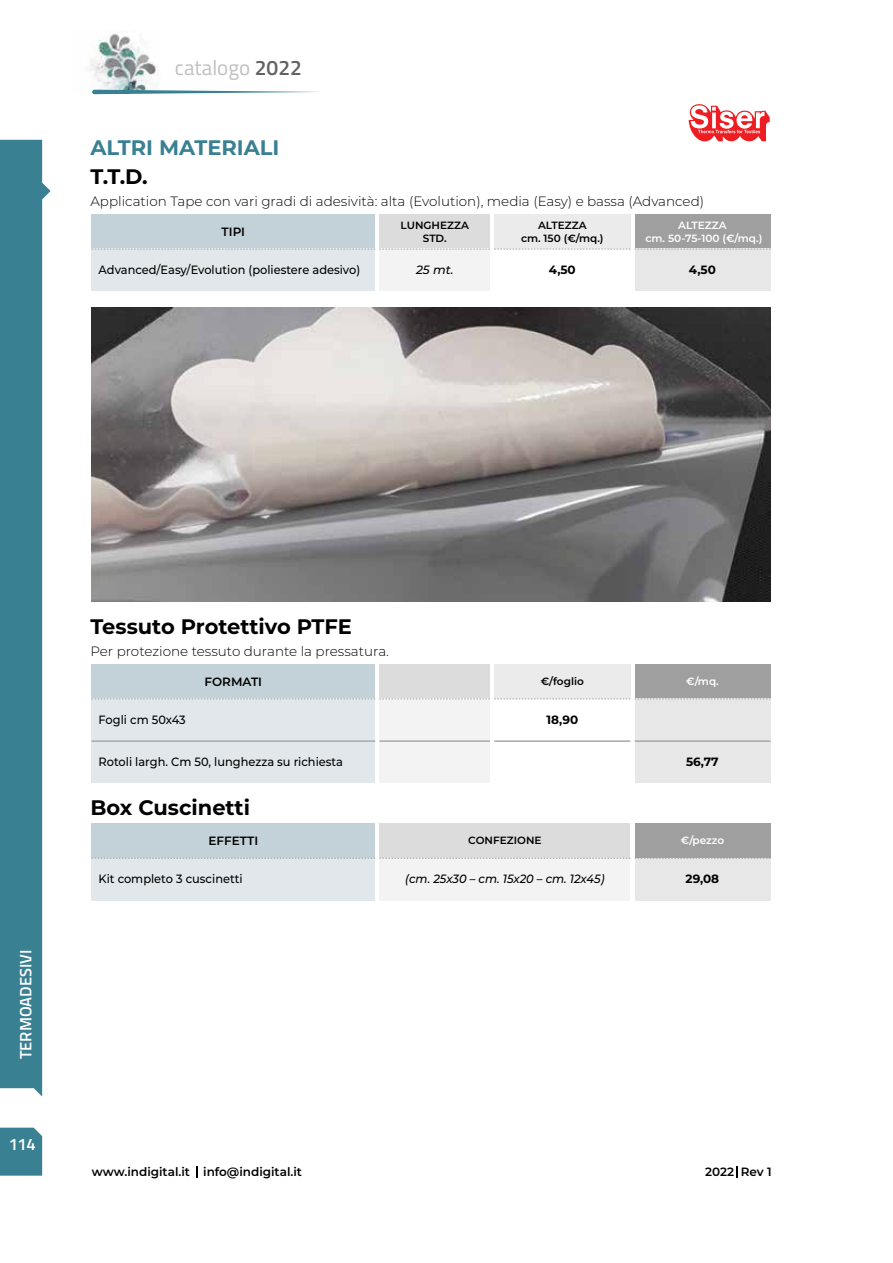
<style>
.page{position:relative;width:893px;height:1263px;background:#fff}
.page>*{position:absolute;margin:0;border:0;box-sizing:border-box;transform-origin:0 0}
.t1{font:700 21px "Montserrat";color:#000}
.t2{font:700 21px "Montserrat";color:#398092}
.t3{font:21px "Titillium";color:#c0c0c0}
.t4{font:600 16.5px "Titillium";color:#fff}
.t5{font:300 13.5px "Montserrat";color:#000}
.t6{font:500 12px "Montserrat";color:#000;scale:.95 1}
.t7{font:600 12px "Montserrat";color:#000}
.t8{font:italic 500 12px "Montserrat";color:#000;scale:.95 1}
.t9{font:700 12px "Montserrat";color:#000}
.t10{font:italic 500 12px "Montserrat";color:#000}
.t11{font:600 10.5px/12.6px "Montserrat";color:#000;text-align:center}
.t12{font:600 10.5px/12.6px "Montserrat";color:#fff;text-align:center}
.s1{font-weight:600;color:#636363}
</style>
<div class="page">
<img style="left:90px;top:33px;width:69px;height:57px">
<svg style="left:0;top:140px;width:51px;height:956px;fill:#398092"></svg>
<div style="left:0;top:1128px;width:42px;height:48px;background:#398092"></div>
<svg style="left:92px;top:90px;width:227px;height:4px"></svg>
<div style="left:379px;top:215px;width:111px;height:34px;background:#dcdcdc"></div>
<div style="left:379px;top:664px;width:111px;height:34px;background:#dcdcdc"></div>
<div style="left:379px;top:824px;width:251px;height:34px;background:#dcdcdc"></div>
<div style="left:494px;top:215px;width:136px;height:34px;background:#ebebeb"></div>
<div style="left:494px;top:664px;width:136px;height:34px;background:#ebebeb"></div>
<div style="left:635px;top:215px;width:135px;height:34px;background:#9f9f9f"></div>
<div style="left:635px;top:664px;width:135px;height:34px;background:#9f9f9f"></div>
<div style="left:635px;top:824px;width:135px;height:34px;background:#9f9f9f"></div>
<div style="left:92px;top:215px;width:283px;height:34px;background:#c3d1d8"></div>
<div style="left:92px;top:664px;width:283px;height:34px;background:#c3d1d8"></div>
<div style="left:92px;top:824px;width:283px;height:34px;background:#c3d1d8"></div>
<div style="left:92px;top:249px;width:283px;height:42px;background:#e1e7eb"></div>
<div style="left:92px;top:698px;width:283px;height:43px;background:#e1e7eb"></div>
<div style="left:92px;top:858px;width:283px;height:42px;background:#e1e7eb"></div>
<div style="left:92px;top:741px;width:283px;height:42px;background:#e1e7eb"></div>
<div style="left:379px;top:249px;width:111px;height:42px;background:#f3f3f3"></div>
<div style="left:379px;top:698px;width:111px;height:43px;background:#f3f3f3"></div>
<div style="left:379px;top:858px;width:251px;height:42px;background:#f3f3f3"></div>
<div style="left:379px;top:741px;width:111px;height:42px;background:#f3f3f3"></div>
<div style="left:635px;top:249px;width:135px;height:42px;background:#e7e7e7"></div>
<div style="left:635px;top:698px;width:135px;height:43px;background:#e7e7e7"></div>
<div style="left:635px;top:858px;width:135px;height:42px;background:#e7e7e7"></div>
<div style="left:635px;top:741px;width:135px;height:42px;background:#e7e7e7"></div>
<hr style="left:92px;top:740px;width:283px;height:2px;background:#a8a8a8">
<hr style="left:379px;top:740px;width:111px;height:2px;background:#a8a8a8">
<hr style="left:494px;top:740px;width:136px;height:2px;background:#a8a8a8">
<svg style="left:92px;top:249px;width:678px;height:1px"></svg>
<svg style="left:92px;top:698px;width:678px;height:1px"></svg>
<svg style="left:92px;top:858px;width:678px;height:1px"></svg>
<hr style="left:635px;top:740px;width:135px;height:2px;background:#a8a8a8">
<svg style="left:689px;top:104px;width:81px;height:38px"></svg>
<img style="left:91px;top:308px;width:679px;height:294px">
<h1 class="t3" style="left:175px;top:52px;width:129px">catalogo <span class="s1">2022</span></h1>
<h1 class="t2" style="left:90px;top:132px;width:191px">ALTRI MATERIALI</h1>
<h1 class="t1" style="left:90px;top:161px;width:59px">T.T.D.</h1>
<p class="t5" style="left:90px;top:192px;width:615px">Application Tape con vari gradi di adesività: alta (Evolution), media (Easy) e bassa (Advanced)</p>
<p class="t7" style="left:222px;top:224px;width:25px">TIPI</p>
<p class="t6" style="left:99px;top:261px;width:277px">Advanced/Easy/Evolution (poliestere adesivo)</p>
<p class="t11" style="left:401px;top:219px;width:70px">LUNGHEZZA<br>STD.</p>
<p class="t10" style="left:416px;top:261px;width:39px">25 mt.</p>
<p class="t11" style="left:521px;top:219px;width:84px">ALTEZZA<br>cm. 150 (€/mq.)</p>
<p class="t9" style="left:549px;top:261px;width:28px">4,50</p>
<p class="t12" style="left:645px;top:219px;width:118px">ALTEZZA<br>cm. 50-75-100 (€/mq.)</p>
<p class="t9" style="left:689px;top:261px;width:28px">4,50</p>
<p class="t4" style="left:13px;top:1059px;width:111px;rotate:-90deg">TERMOADESIVI</p>
<p class="t4" style="left:9px;top:1132px;width:29px">114</p>
<h1 class="t1" style="left:90px;top:611px;width:263px">Tessuto Protettivo PTFE</h1>
<p class="t5" style="left:90px;top:642px;width:300px">Per protezione tessuto durante la pressatura.</p>
<p class="t6" style="left:99px;top:711px;width:93px">Fogli cm 50x43</p>
<p class="t7" style="left:205px;top:673px;width:59px">FORMATI</p>
<p class="t6" style="left:99px;top:753px;width:259px">Rotoli largh. Cm 50, lunghezza su richiesta</p>
<h1 class="t1" style="left:90px;top:792px;width:161px">Box Cuscinetti</h1>
<p class="t7" style="left:208px;top:833px;width:51px">EFFETTI</p>
<p class="t6" style="left:99px;top:870px;width:153px">Kit completo 3 cuscinetti</p>
<p class="t11" style="left:541px;top:674px;width:45px">€/foglio</p>
<p class="t9" style="left:546px;top:711px;width:33px">18,90</p>
<p class="t11" style="left:468px;top:833px;width:75px">CONFEZIONE</p>
<p class="t8" style="left:405px;top:870px;width:211px">(cm. 25x30 – cm. 15x20 – cm. 12x45)</p>
<p class="t7" style="left:92px;top:1163px;width:211px">www.indigital.it info@indigital.it</p>
<p class="t12" style="left:686px;top:674px;width:34px">€/mq.</p>
<p class="t9" style="left:686px;top:753px;width:34px">56,77</p>
<p class="t12" style="left:681px;top:833px;width:45px">€/pezzo</p>
<p class="t9" style="left:686px;top:870px;width:35px">29,08</p>
<p class="t7" style="left:705px;top:1163px;width:68px">2022 Rev 1</p>
</div>
